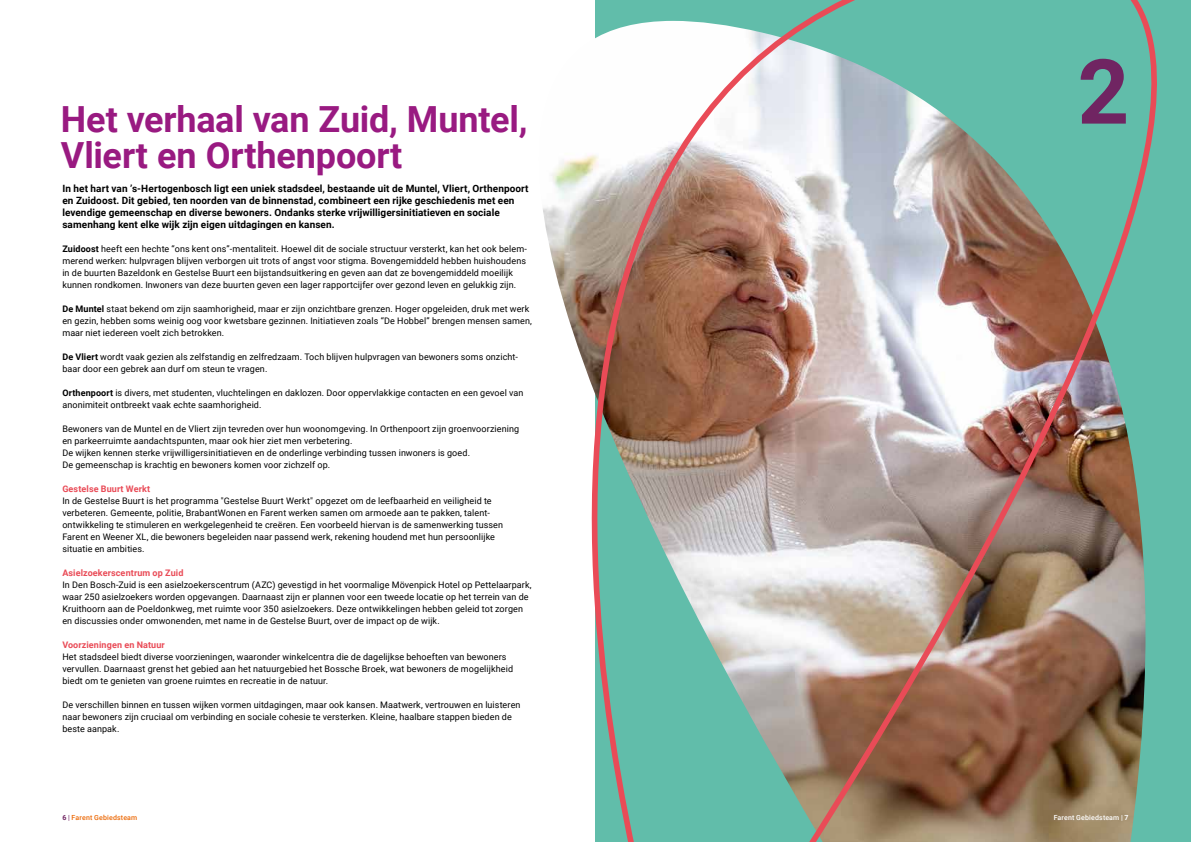
<style>
.page{position:relative;width:1191px;height:842px;background:#fff}
.page>*{position:absolute;margin:0;border:0;box-sizing:border-box;transform-origin:0 0}
.t1{font:700 90px "Roboto";color:#702562}
.t2{font:700 36px/36px "Roboto";letter-spacing:-.005em;color:#991a81}
.t3{font:700 10px/12px "Roboto";letter-spacing:.01em;color:#000}
.t4{font:9px/12px "Roboto";letter-spacing:.01em;color:#000}
.t5{font:700 9px "Roboto";letter-spacing:.015em;color:#e94b57}
.t6{font:500 7px "Roboto";letter-spacing:.02em;color:#ec6907}
.t7{font:500 7px "Roboto";letter-spacing:.02em;color:#fff}
.s1{font-weight:700}
.s2{font-weight:700;color:#702562}
.s3{font-weight:400;color:#702562}
</style>
<div class="page">
<img style="left:543px;top:0;width:648px;height:842px">
<h2 class="t2" style="left:61px;top:100px;width:468px">Het verhaal van Zuid, Muntel,<br>Vliert en Orthenpoort</h2>
<p class="t3" style="left:62px;top:182px;width:468px">In het hart van ’s-Hertogenbosch ligt een uniek stadsdeel, bestaande uit de Muntel, Vliert, Orthenpoort en Zuidoost. Dit gebied, ten noorden van de binnenstad, combineert een rijke geschiedenis met een levendige gemeenschap en diverse bewoners. Ondanks sterke vrijwilligersinitiatieven en sociale samenhang kent elke wijk zijn eigen uitdagingen en kansen.</p>
<p class="t4" style="left:62px;top:242px;width:466px"><span class="s1">Zuidoost</span> heeft een hechte “ons kent ons”-mentaliteit. Hoewel dit de sociale structuur versterkt, kan het ook belem&shy;merend werken: hulpvragen blijven verborgen uit trots of angst voor stigma. Bovengemiddeld hebben huishoudens in de buurten Bazeldonk en Gestelse Buurt een bijstandsuitkering en geven aan dat ze bovengemiddeld moeilijk kunnen rondkomen. Inwoners van deze buurten geven een lager rapportcijfer over gezond leven en gelukkig zijn.</p>
<p class="t4" style="left:62px;top:302px;width:471px"><span class="s1">De Muntel</span> staat bekend om zijn saamhorigheid, maar er zijn onzichtbare grenzen. Hoger opgeleiden, druk met werk en gezin, hebben soms weinig oog voor kwetsbare gezinnen. Initiatieven zoals “De Hobbel” brengen mensen samen, maar niet iedereen voelt zich betrokken.</p>
<p class="t4" style="left:62px;top:350px;width:457px"><span class="s1">De Vliert</span> wordt vaak gezien als zelfstandig en zelfredzaam. Toch blijven hulpvragen van bewoners soms onzicht&shy;baar door een gebrek aan durf om steun te vragen.</p>
<p class="t4" style="left:62px;top:386px;width:462px"><span class="s1">Orthenpoort</span> is divers, met studenten, vluchtelingen en daklozen. Door oppervlakkige contacten en een gevoel van anonimiteit ontbreekt vaak echte saamhorigheid.</p>
<p class="t4" style="left:62px;top:422px;width:458px">Bewoners van de Muntel en de Vliert zijn tevreden over hun woonomgeving. In Orthenpoort zijn groenvoorziening en parkeerruimte aandachtspunten, maar ook hier ziet men verbetering.<br>De wijken kennen sterke vrijwilligersinitiatieven en de onderlinge verbinding tussen inwoners is goed.<br>De gemeenschap is krachtig en bewoners komen voor zichzelf op.</p>
<p class="t5" style="left:62px;top:482px;width:89px">Gestelse Buurt Werkt</p>
<p class="t4" style="left:62px;top:494px;width:442px">In de Gestelse Buurt is het programma "Gestelse Buurt Werkt" opgezet om de leefbaarheid en veiligheid te verbeteren. Gemeente, politie, BrabantWonen en Farent werken samen om armoede aan te pakken, talent&shy;ontwikkeling te stimuleren en werkgelegenheid te creëren. Een voorbeeld hiervan is de samenwerking tussen Farent en Weener XL, die bewoners begeleiden naar passend werk, rekening houdend met hun persoonlijke situatie en ambities.</p>
<p class="t5" style="left:62px;top:566px;width:122px">Asielzoekerscentrum op Zuid</p>
<p class="t4" style="left:62px;top:578px;width:471px">In Den Bosch-Zuid is een asielzoekerscentrum (AZC) gevestigd in het voormalige Mövenpick Hotel op Pettelaarpark, waar 250 asielzoekers worden opgevangen. Daarnaast zijn er plannen voor een tweede locatie op het terrein van de Kruithoorn aan de Poeldonkweg, met ruimte voor 350 asielzoekers. Deze ontwikkelingen hebben geleid tot zorgen en discussies onder omwonenden, met name in de Gestelse Buurt, over de impact op de wijk.</p>
<p class="t5" style="left:62px;top:638px;width:104px">Voorzieningen en Natuur</p>
<p class="t4" style="left:62px;top:650px;width:452px">Het stadsdeel biedt diverse voorzieningen, waaronder winkelcentra die de dagelijkse behoeften van bewoners vervullen. Daarnaast grenst het gebied aan het natuurgebied het Bossche Broek, wat bewoners de mogelijkheid biedt om te genieten van groene ruimtes en recreatie in de natuur.</p>
<p class="t4" style="left:62px;top:698px;width:460px">De verschillen binnen en tussen wijken vormen uitdagingen, maar ook kansen. Maatwerk, vertrouwen en luisteren naar bewoners zijn cruciaal om verbinding en sociale cohesie te versterken. Kleine, haalbare stappen bieden de beste aanpak.</p>
<h1 class="t1" style="left:1077px;top:29px;width:53px">2</h1>
<p class="t6" style="left:62px;top:812px;width:76px"><span class="s2">6</span> <span class="s3">|</span> Farent Gebiedsteam</p>
<p class="t7" style="left:1053px;top:812px;width:76px">Farent Gebiedsteam | <span class="s1">7</span></p>
</div>
